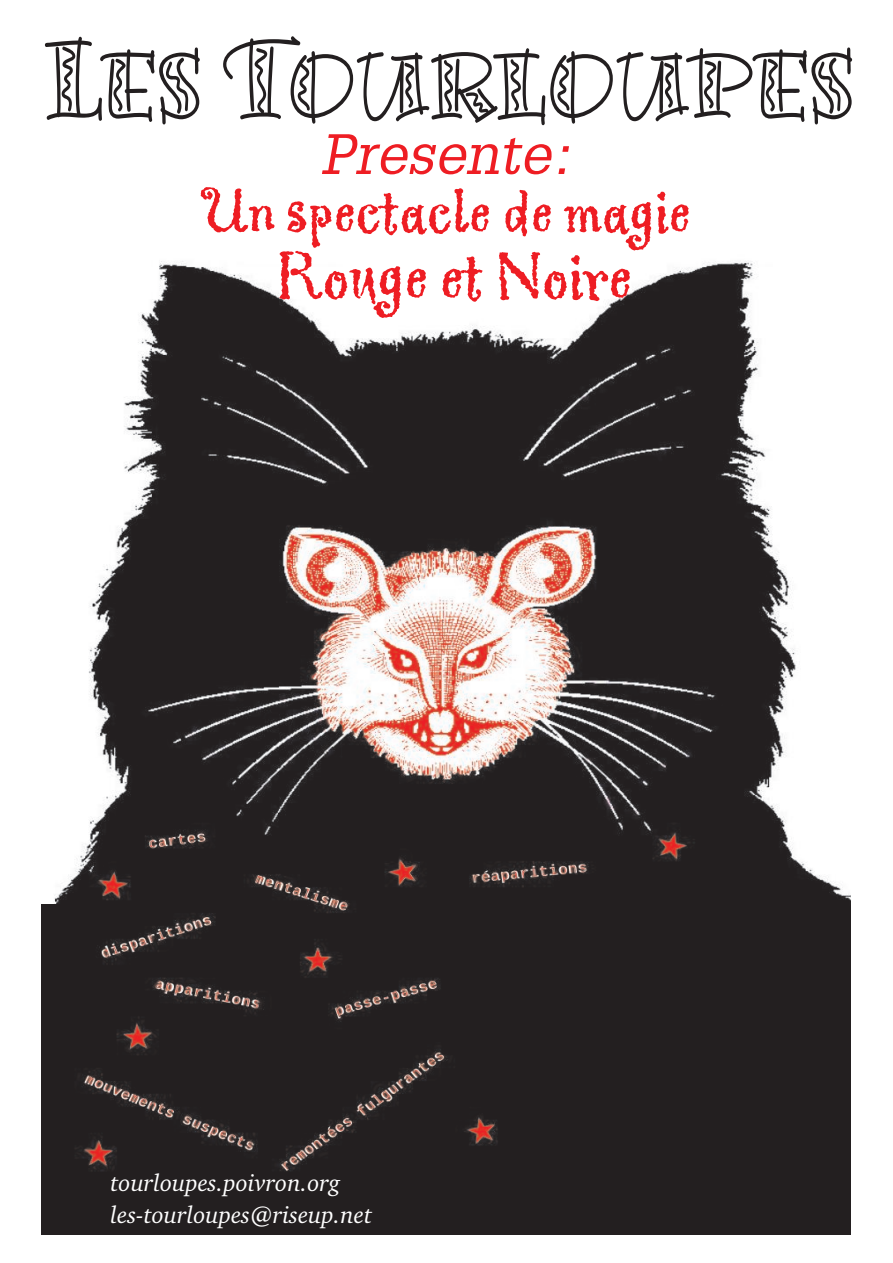
<style>
.page{position:relative;width:893px;height:1263px;background:#fff}
.page>*{position:absolute;margin:0;border:0;box-sizing:border-box;transform-origin:0 0}
.t1{font:101.25px "Bermuda LP Squiggle";color:#231f20;scale:.81 1}
.t2{font:70.5px "Greymantle MVB";color:#ee1d23}
.t3{font:66px "Greymantle MVB";color:#ee1d23}
.t4{font:italic 55.5px "Glypha";color:#ee1d23}
.t5{font:italic 24px/31.5px "Charter BT";color:#fff}
</style>
<div class="page">
<img style="left:54px;top:261px;width:797px;height:958px">
<div style="left:41px;top:904px;width:20px;height:328px;background:#231f20"></div>
<div style="left:41px;top:1219px;width:810px;height:15px;background:#231f20"></div>
<h1 class="t1" style="left:47px;top:34px;width:998px">Les Tourloupes</h1>
<h3 class="t4" style="left:320px;top:134px;width:253px">Presente:</h3>
<h3 class="t3" style="left:200px;top:187px;width:492px">Un spectacle de magie</h3>
<h2 class="t2" style="left:276px;top:250px;width:357px">Rouge et Noire</h2>
<p class="t5" style="left:111px;top:1169px;width:263px">tourloupes.poivron.org les-tourloupes@riseup.net</p>
</div>
